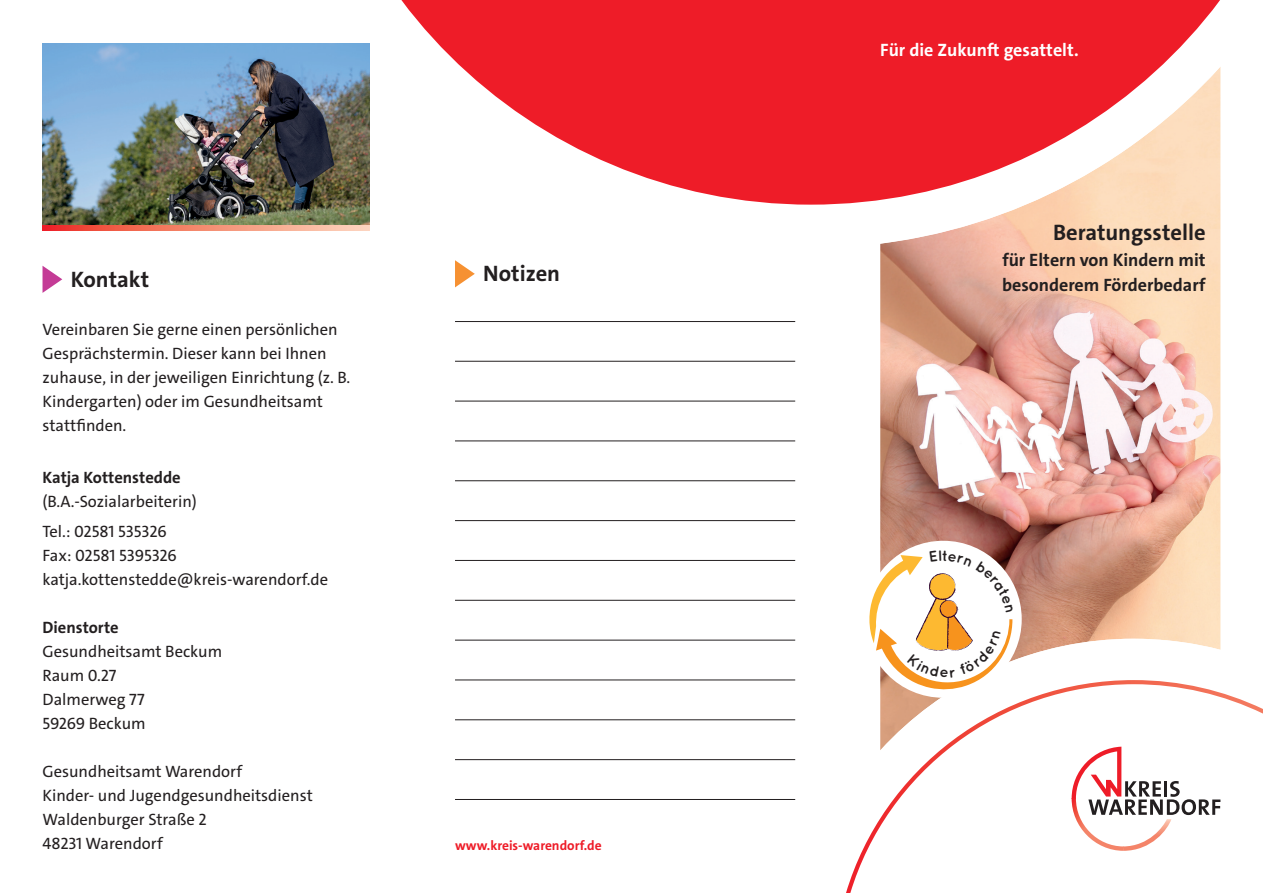
<style>
.page{position:relative;width:1263px;height:893px;background:#fff}
.page>*{position:absolute;margin:0;border:0;box-sizing:border-box;transform-origin:0 0}
.t1{font:700 22.5px "The Sans C4 s";color:#231f20}
.t2{font:700 18px/25.5px "The Sans C4 s";color:#231f20}
.t3{font:700 18px "The Sans C4 s";color:#fff}
.t4{font:16.5px/24px "The Sans C4 s";color:#231f20}
.t5{font:700 16.5px "The Sans C4 s";color:#231f20}
.t6{font:700 13.5px "The Sans C4 s";color:#ee1c28}
</style>
<div class="page">
<img style="left:880px;top:248px;width:340px;height:391px">
<svg style="left:455px;top:260px;width:20px;height:27px"></svg>
<hr style="left:455px;top:600px;width:340px;height:1px;background:#231f20">
<hr style="left:455px;top:401px;width:340px;height:1px;background:#231f20">
<hr style="left:455px;top:560px;width:340px;height:1px;background:#231f20">
<hr style="left:455px;top:680px;width:340px;height:1px;background:#231f20">
<hr style="left:455px;top:719px;width:340px;height:1px;background:#231f20">
<hr style="left:455px;top:759px;width:340px;height:1px;background:#231f20">
<hr style="left:455px;top:799px;width:340px;height:1px;background:#231f20">
<hr style="left:455px;top:361px;width:340px;height:1px;background:#231f20">
<hr style="left:455px;top:520px;width:340px;height:1px;background:#231f20">
<hr style="left:455px;top:321px;width:340px;height:1px;background:#231f20">
<hr style="left:455px;top:640px;width:340px;height:1px;background:#231f20">
<hr style="left:455px;top:441px;width:340px;height:1px;background:#231f20">
<hr style="left:455px;top:480px;width:340px;height:1px;background:#231f20">
<img style="left:43px;top:44px;width:215px;height:182px">
<svg style="left:43px;top:226px;width:215px;height:4px"></svg>
<svg style="left:43px;top:266px;width:19px;height:27px"></svg>
<svg style="left:792px;top:639px;width:429px;height:161px"></svg>
<svg style="left:258px;top:43px;width:963px;height:205px"></svg>
<svg style="left:300px;top:0;width:921px;height:205px;fill:#ee1c28"></svg>
<svg style="left:846px;top:680px;width:417px;height:213px"></svg>
<svg style="left:1071px;top:747px;width:149px;height:104px"></svg>
<div style="left:865px;top:541px;width:157px;height:157px;background:#fff;border-radius:50%"></div>
<svg style="left:862px;top:550px;width:151px;height:140px"></svg>
<h1 class="t1" style="left:71px;top:264px;width:80px">Kontakt</h1>
<h1 class="t1" style="left:483px;top:259px;width:78px">Notizen</h1>
<p class="t4" style="left:43px;top:317px;width:309px">Vereinbaren Sie gerne einen persönlichen Gesprächstermin. Dieser kann bei Ihnen zuhause, in der jeweiligen Einrichtung (z. B.<br>Kindergarten) oder im Gesundheitsamt stattfinden.</p>
<p class="t5" style="left:43px;top:467px;width:140px">Katja Kottenstedde</p>
<p class="t4" style="left:43px;top:487px;width:156px;line-height:30px">(B.A.-Sozialarbeiterin)<br>Tel.: 02581 535326</p>
<p class="t4" style="left:43px;top:544px;width:287px">Fax: 02581 5395326 katja.kottenstedde@kreis-warendorf.de</p>
<p class="t5" style="left:43px;top:617px;width:78px">Dienstorte</p>
<p class="t4" style="left:43px;top:640px;width:181px">Gesundheitsamt Beckum<br>Raum 0.27<br>Dalmerweg 77<br>59269 Beckum</p>
<p class="t4" style="left:43px;top:760px;width:272px">Gesundheitsamt Warendorf<br>Kinder- und Jugendgesundheitsdienst<br>Waldenburger Straße 2<br>48231 Warendorf</p>
<p class="t6" style="left:455px;top:836px;width:148px">www.kreis-warendorf.de</p>
<p class="t3" style="left:880px;top:38px;width:200px">Für die Zukunft gesattelt.</p>
<h1 class="t1" style="left:1053px;top:218px;width:154px">Beratungsstelle</h1>
<p class="t2" style="left:1002px;top:247px;width:205px">für Eltern von Kindern mit besonderem Förderbedarf</p>
</div>
